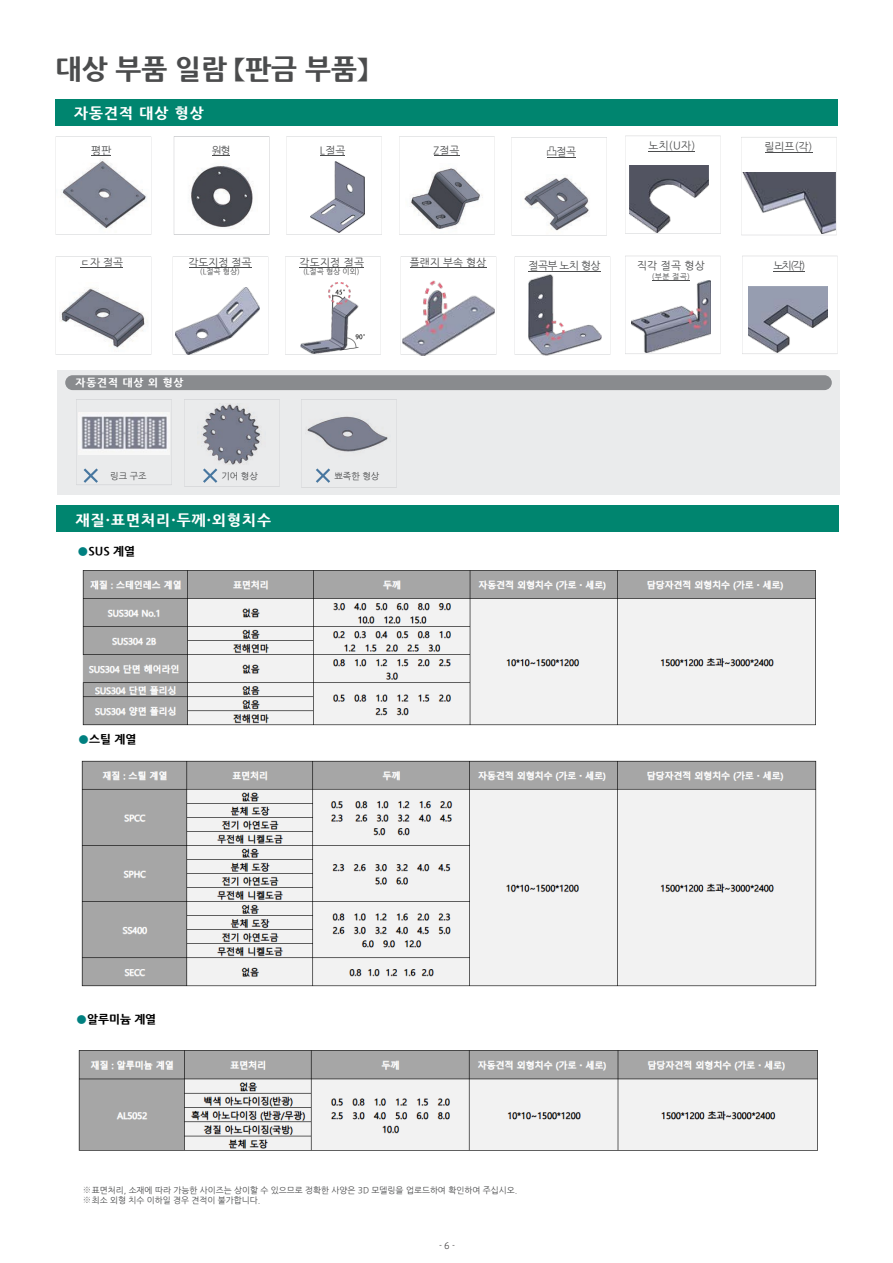
<style>
.page{position:relative;width:893px;height:1263px;background:#fff}
.page>*{position:absolute;margin:0;border:0;box-sizing:border-box;transform-origin:0 0}
.t1{font:800 27.6px "Nanum Gothic";color:#4b4c4d}
.t2{font:800 14.85px "Nanum Gothic";letter-spacing:.07em;color:#fff}
.t3{font:800 11.7px "Nanum Gothic";color:#000}
.t4{font:10.65px "Nanum Gothic";letter-spacing:.005em;color:#4b4c4d}
.t5{font:800 10.65px "Nanum Gothic";letter-spacing:.08em;color:#fff}
.t6{font:9px "Nanum Gothic";color:#4b4c4d}
.t7{font:8.55px/10.2px "Nanum Gothic";color:#4b4c4d}
.t8{font:300 8.55px "Axis Std";color:#231f20}
.t9{font:7.65px "Nanum Gothic";color:#4b4c4d}
.s1{color:#008080}
.s2{font-family:"Axis Std";font-weight:300}
</style>
<div class="page">
<div style="left:57px;top:505px;width:782px;height:27px;background:#00856f"></div>
<div style="left:55px;top:99px;width:783px;height:27px;background:#00856f"></div>
<div style="left:57px;top:371px;width:783px;height:124px;background:#eaebec"></div>
<div style="left:65px;top:375px;width:767px;height:15px;background:#898b8e;border-radius:7px"></div>
<svg style="left:56px;top:155px;width:95px;height:80px"></svg>
<svg style="left:174px;top:137px;width:95px;height:98px"></svg>
<svg style="left:286px;top:137px;width:96px;height:98px"></svg>
<svg style="left:399px;top:137px;width:96px;height:98px"></svg>
<svg style="left:511px;top:137px;width:96px;height:98px"></svg>
<svg style="left:56px;top:267px;width:95px;height:88px"></svg>
<svg style="left:173px;top:267px;width:95px;height:88px"></svg>
<svg style="left:285px;top:257px;width:96px;height:98px"></svg>
<svg style="left:401px;top:267px;width:95px;height:88px"></svg>
<svg style="left:515px;top:274px;width:95px;height:81px"></svg>
<hr style="left:80px;top:268px;width:43px;height:1px;background:#4b4c4d">
<hr style="left:189px;top:267px;width:62px;height:1px;background:#4b4c4d">
<hr style="left:410px;top:268px;width:76px;height:1px;background:#4b4c4d">
<hr style="left:528px;top:271px;width:73px;height:1px;background:#4b4c4d">
<hr style="left:300px;top:267px;width:64px;height:1px;background:#4b4c4d">
<svg style="left:625px;top:256px;width:95px;height:98px"></svg>
<svg style="left:742px;top:256px;width:95px;height:98px"></svg>
<svg style="left:625px;top:136px;width:96px;height:98px"></svg>
<svg style="left:741px;top:137px;width:96px;height:98px"></svg>
<svg style="left:76px;top:399px;width:96px;height:86px"></svg>
<svg style="left:184px;top:399px;width:96px;height:87px"></svg>
<svg style="left:301px;top:399px;width:96px;height:88px"></svg>
<img style="left:82px;top:570px;width:734px;height:156px">
<img style="left:81px;top:760px;width:736px;height:227px">
<img style="left:78px;top:1050px;width:740px;height:101px">
<h1 class="t1" style="left:56px;top:54px;width:313px">대상 부품 일람 【판금 부품【</h1>
<h2 class="t2" style="left:74px;top:105px;width:131px">자동견적 대상 형상</h2>
<p class="t4" style="left:91px;top:145px;width:22px">평판</p>
<p class="t4" style="left:212px;top:145px;width:20px">원형</p>
<p class="t4" style="left:320px;top:145px;width:27px">L절곡</p>
<p class="t4" style="left:80px;top:257px;width:44px">ㄷ자 절곡</p>
<p class="t4" style="left:189px;top:257px;width:64px">각도지정 절곡</p>
<p class="t9" style="left:200px;top:268px;width:42px">(L절곡 형상(</p>
<p class="t4" style="left:300px;top:257px;width:66px">각도지정 절곡</p>
<p class="t9" style="left:303px;top:268px;width:58px">(L절곡 형상 이외(</p>
<p class="t4" style="left:434px;top:145px;width:27px">Z절곡</p>
<p class="t4" style="left:410px;top:257px;width:78px">플랜지 부속 형상</p>
<p class="t5" style="left:76px;top:377px;width:109px">자동견적 대상 외 형상</p>
<p class="t6" style="left:110px;top:472px;width:38px">링크 구조</p>
<p class="t6" style="left:221px;top:472px;width:38px">기어 형상</p>
<h2 class="t2" style="left:76px;top:512px;width:197px">재질·표면처리·두께·외형치수</h2>
<h3 class="t3" style="left:78px;top:545px;width:59px"><span class="s1">●</span>SUS 계열</h3>
<p class="t6" style="left:334px;top:472px;width:46px">뾰족한 형상</p>
<p class="t4" style="left:546px;top:146px;width:31px"><span class="s2">凸</span>절곡</p>
<p class="t4" style="left:648px;top:140px;width:48px">노치(U자)</p>
<p class="t4" style="left:528px;top:261px;width:74px">절곡부 노치 형상</p>
<p class="t4" style="left:637px;top:260px;width:69px">직각 절곡 형상</p>
<p class="t9" style="left:652px;top:273px;width:39px">(부분 절곡(</p>
<p class="t4" style="left:764px;top:141px;width:49px">릴리프 각( (</p>
<p class="t4" style="left:773px;top:260px;width:33px">노치 각( (</p>
<h3 class="t3" style="left:78px;top:733px;width:60px"><span class="s1">●</span>스틸 계열</h3>
<h3 class="t3" style="left:76px;top:1012px;width:82px"><span class="s1">●</span>알루미늄 계열</h3>
<p class="t7" style="left:83px;top:1185px;width:436px"><span class="s2">※</span>표면처리, 소재에 따라 가능한 사이즈는 상이할 수 있으므로 정확한 사양은 3D 모델링을 업로드하여 확인하여 주십시오. <span class="s2">※</span>최소 외형 치수 이하일 경우 견적이 불가합니다.</p>
<p class="t8" style="left:439px;top:1238px;width:18px">6- -</p>
</div>
